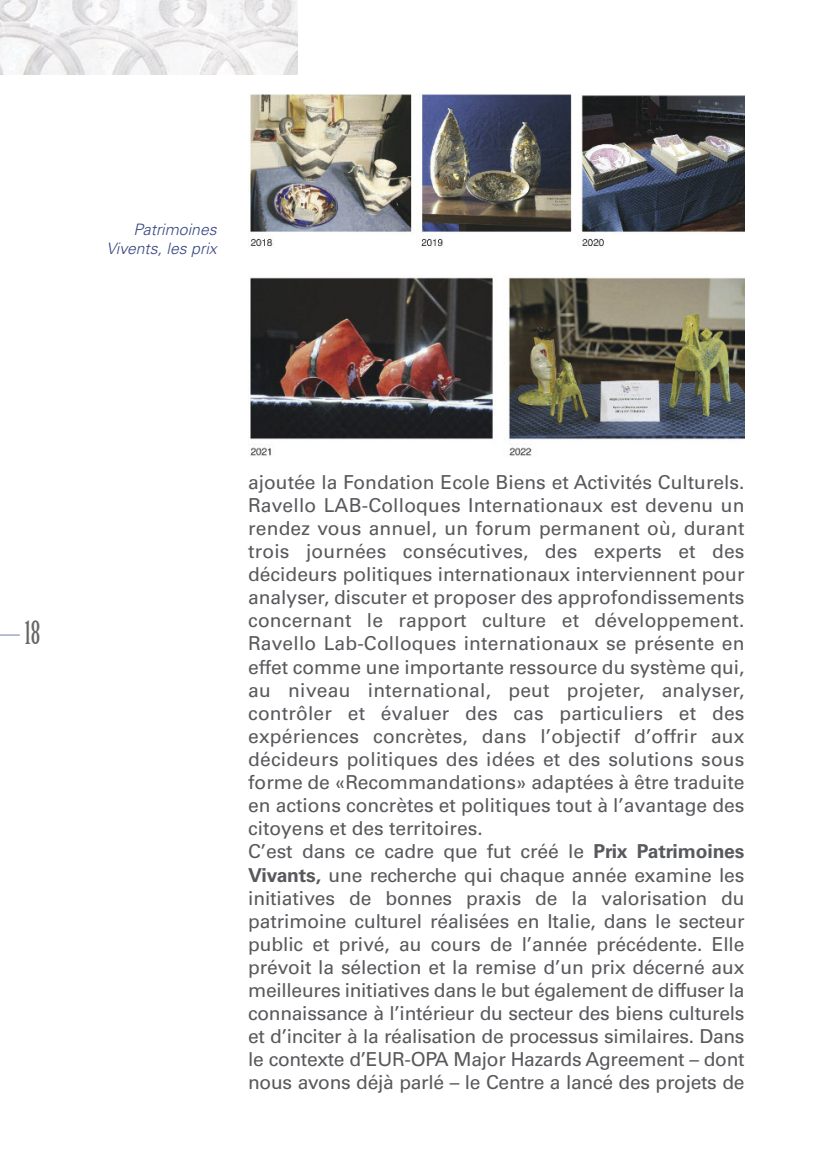
<style>
.page{position:relative;width:819px;height:1166px;background:#fff}
.page>*{position:absolute;margin:0;border:0;box-sizing:border-box;transform-origin:0 0}
.t1{font:31.5px "Birch Std";color:#686768}
.t2{font:19.25px/23.1px "Univers";color:#58595c}
.t3{font:italic 300 15.75px/19.2px "Univers";color:#364481;text-align:right}
.s1{font-weight:700}
</style>
<div class="page">
<hr style="left:0;top:634px;width:20px;height:2px;background:#aeb4cd">
<img style="left:0;top:0;width:298px;height:74px">
<img style="left:248px;top:94px;width:496px;height:362px">
<p class="t3" style="left:106px;top:221px;width:112px">Patrimoines<br>Vivents, les prix</p>
<h1 class="t1" style="left:25px;top:620px;width:17px">18</h1>
<p class="t2" style="left:248px;top:472px;width:498px">ajoutée la Fondation Ecole Biens et Activités Culturels.<br>Ravello LAB-Colloques Internationaux est devenu un rendez vous annuel, un forum permanent où, durant trois journées consécutives, des experts et des décideurs politiques internationaux interviennent pour analyser, discuter et proposer des approfondissements concernant le rapport culture et développement.<br>Ravello Lab-Colloques internationaux se présente en effet comme une importante ressource du système qui, au niveau international, peut projeter, analyser, contrôler et évaluer des cas particuliers et des expériences concrètes, dans l’objectif d’offrir aux décideurs politiques des idées et des solutions sous forme de «Recommandations» adaptées à être traduite en actions concrètes et politiques tout à l’avantage des citoyens et des territoires.<br>C’est dans ce cadre que fut créé le <span class="s1">Prix Patrimoines Vivants,</span> une recherche qui chaque année examine les initiatives de bonnes praxis de la valorisation du patrimoine culturel réalisées en Italie, dans le secteur public et privé, au cours de l’année précédente. Elle prévoit la sélection et la remise d’un prix décerné aux meilleures initiatives dans le but également de diffuser la connaissance à l’intérieur du secteur des biens culturels et d’inciter à la réalisation de processus similaires. Dans le contexte d’EUR-OPA Major Hazards Agreement – dont nous avons déjà parlé – le Centre a lancé des projets de</p>
</div>
